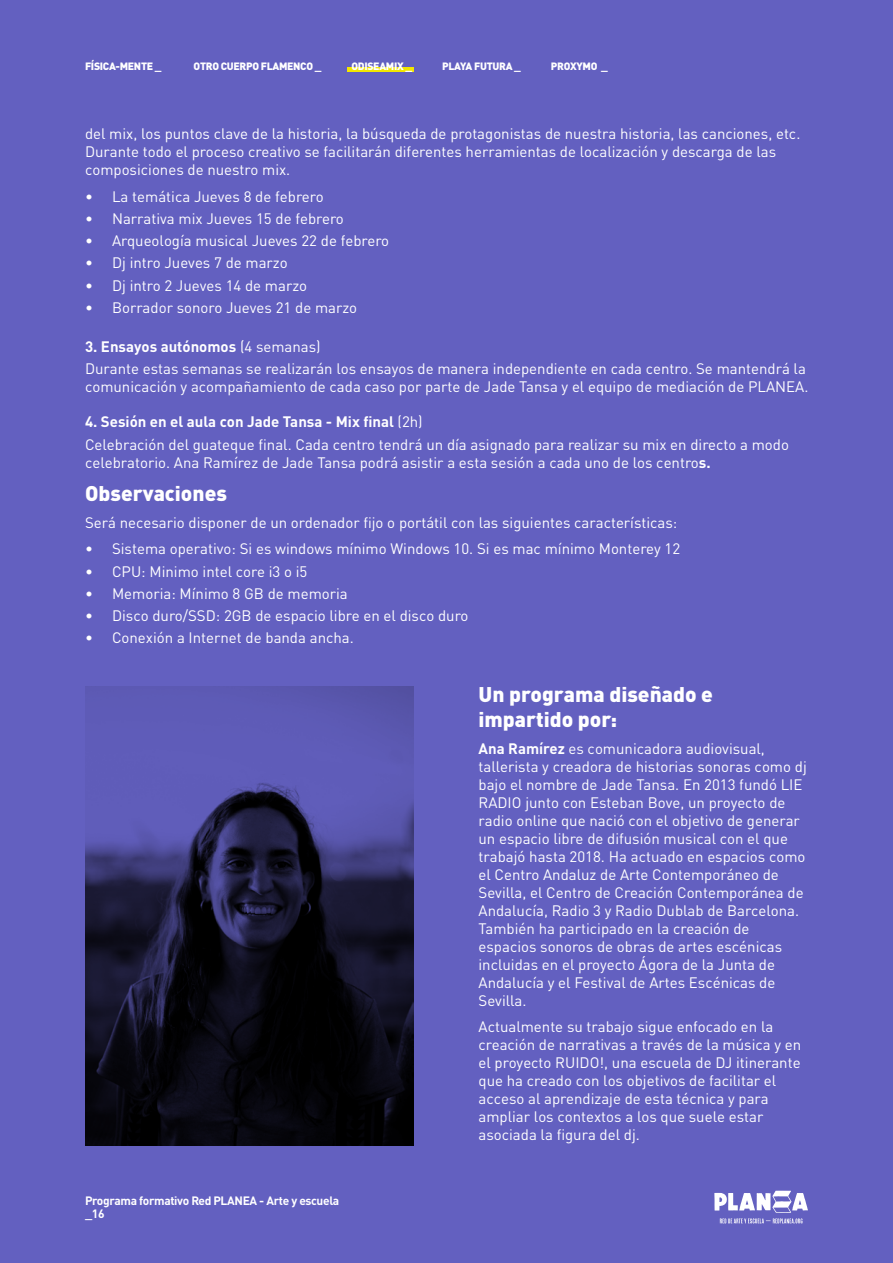
<style>
.page{position:relative;width:893px;height:1263px;background:#6360c0}
.page>*{position:absolute;margin:0;border:0;box-sizing:border-box;transform-origin:0 0}
.t1{font:900 21px/25.2px "FFDIN Pro";color:#fff}
.t2{font:15px/18px "FFDIN Pro";color:#fff}
.t3{font:700 12px/13.5px "FFDIN Pro";letter-spacing:-.03em;color:#fff}
.t4{font:900 10.5px "FFDIN Pro";letter-spacing:-.03em;color:#fff}
.s1{font-weight:700}
</style>
<div class="page">
<svg style="left:714px;top:1191px;width:94px;height:32px"></svg>
<img style="left:85px;top:686px;width:328px;height:459px">
<hr style="left:347px;top:68px;width:66px;height:4px;background:#f2e600">
<p class="t4" style="left:85px;top:57px;width:78px">FÍSICA-MENTE _</p>
<p class="t4" style="left:194px;top:57px;width:129px">OTRO CUERPO FLAMENCO _</p>
<p class="t4" style="left:351px;top:57px;width:62px">ODISEAMIX _</p>
<p class="t4" style="left:442px;top:57px;width:80px">PLAYA FUTURA _</p>
<p class="t4" style="left:551px;top:57px;width:58px">PROXYMO _</p>
<p class="t2" style="left:85px;top:123px;width:717px">del mix, los puntos clave de la historia, la búsqueda de protagonistas de nuestra historia, las canciones, etc.<br>Durante todo el proceso creativo se facilitarán diferentes herramientas de localización y descarga de las composiciones de nuestro mix.</p>
<p class="t2" style="left:85px;top:186px;width:240px">• La temática Jueves 8 de febrero</p>
<p class="t2" style="left:85px;top:208px;width:260px">• Narrativa mix Jueves 15 de febrero</p>
<p class="t2" style="left:85px;top:230px;width:306px">• Arqueología musical Jueves 22 de febrero</p>
<p class="t2" style="left:85px;top:252px;width:204px">• Dj intro Jueves 7 de marzo</p>
<p class="t2" style="left:85px;top:275px;width:224px">• Dj intro 2 Jueves 14 de marzo</p>
<p class="t2" style="left:85px;top:297px;width:274px">• Borrador sonoro Jueves 21 de marzo</p>
<p class="t2" style="left:85px;top:334px;width:722px;line-height:22.2px"><span class="s1">3. Ensayos autónomos</span> (4 semanas)<br>Durante estas semanas se realizarán los ensayos de manera independiente en cada centro. Se mantendrá la</p>
<p class="t2" style="left:85px;top:376px;width:725px">comunicación y acompañamiento de cada caso por parte de Jade Tansa y el equipo de mediación de PLANEA.</p>
<p class="t2" style="left:85px;top:409px;width:705px;line-height:22.2px"><span class="s1">4. Sesión en el aula con Jade Tansa - Mix final</span> (2h)<br>Celebración del guateque final. Cada centro tendrá un día asignado para realizar su mix en directo a modo</p>
<p class="t2" style="left:85px;top:452px;width:627px">celebratorio. Ana Ramírez de Jade Tansa podrá asistir a esta sesión a cada uno de los centro<span class="s1">s.</span></p>
<h1 class="t1" style="left:85px;top:478px;width:143px">Observaciones</h1>
<p class="t2" style="left:85px;top:512px;width:594px">Será necesario disponer de un ordenador fijo o portátil con las siguientes características:</p>
<p class="t2" style="left:85px;top:538px;width:597px">• Sistema operativo: Si es windows mínimo Windows 10. Si es mac mínimo Monterey 12</p>
<p class="t2" style="left:85px;top:561px;width:224px">• CPU: Minimo intel core i3 o i5</p>
<p class="t2" style="left:85px;top:583px;width:264px">• Memoria: Mínimo 8 GB de memoria</p>
<p class="t2" style="left:85px;top:605px;width:385px">• Disco duro/SSD: 2GB de espacio libre en el disco duro</p>
<p class="t2" style="left:85px;top:627px;width:270px">• Conexión a Internet de banda ancha.</p>
<p class="t3" style="left:85px;top:1192px;width:256px">Programa formativo Red PLANEA - Arte y escuela _16</p>
<h1 class="t1" style="left:478px;top:679px;width:236px">Un programa diseñado e impartido por:</h1>
<p class="t2" style="left:478px;top:738px;width:330px"><span class="s1">Ana Ramírez</span> es comunicadora audiovisual, tallerista y creadora de historias sonoras como dj bajo el nombre de Jade Tansa. En 2013 fundó LIE RADIO junto con Esteban Bove, un proyecto de radio online que nació con el objetivo de generar un espacio libre de difusión musical con el que trabajó hasta 2018. Ha actuado en espacios como el Centro Andaluz de Arte Contemporáneo de Sevilla, el Centro de Creación Contemporánea de Andalucía, Radio 3 y Radio Dublab de Barcelona.<br>También ha participado en la creación de espacios sonoros de obras de artes escénicas incluidas en el proyecto Ágora de la Junta de Andalucía y el Festival de Artes Escénicas de Sevilla.</p>
<p class="t2" style="left:478px;top:1016px;width:324px">Actualmente su trabajo sigue enfocado en la creación de narrativas a través de la música y en el proyecto RUIDO!, una escuela de DJ itinerante que ha creado con los objetivos de facilitar el acceso al aprendizaje de esta técnica y para ampliar los contextos a los que suele estar asociada la figura del dj.</p>
</div>
